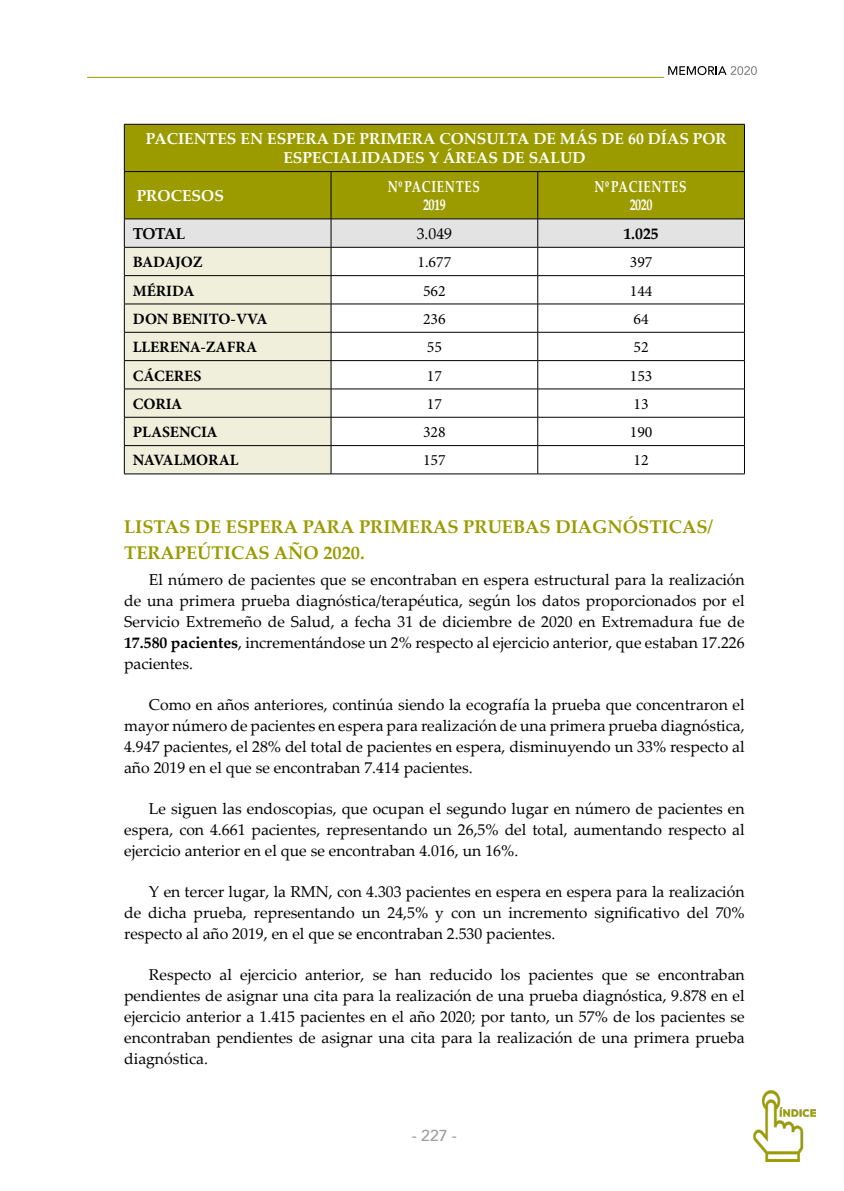
<style>
.page{position:relative;width:844px;height:1191px;background:#fff}
.page>*{position:absolute;margin:0;border:0;box-sizing:border-box;transform-origin:0 0}
.Estilo_de_párrafo_7{font:700 18.38px/26.2px "Palatino Linotype";color:#9b9b00}
.t1{font:15.75px/21px "Palatino Linotype";color:#000;text-align:justify}
.t2{font:700 15.75px/18.9px "Palatino Linotype";color:#fff;text-align:center}
.t3{font:700 15.75px "Minion Pro";color:#000}
.t4{font:15.75px "Minion Pro";color:#000}
.t5{font:700 15.75px "Palatino Linotype";letter-spacing:.06em;color:#fff;scale:.77 1}
.t6{font:700 15.75px "Palatino Linotype";letter-spacing:-.04em;color:#000}
.t7{font:700 15.75px "Palatino Linotype";color:#fff;scale:.77 1}
.t8{font:500 15.75px "Avenir";color:#9d9d9c}
.s1{font-weight:700}
</style>
<div class="page">
<svg style="left:668px;top:66px;width:88px;height:9px"></svg>
<hr style="left:87px;top:77px;width:576px;height:1px;background:#9b9b00">
<img style="left:753px;top:1090px;width:61px;height:71px">
<div style="left:125px;top:125px;width:619px;height:94px;background:#9b9b00"></div>
<hr style="left:124px;top:124px;width:207px;height:1px;background:#000">
<hr style="left:124px;top:124px;width:1px;height:47px;background:#000">
<hr style="left:331px;top:124px;width:206px;height:1px;background:#000">
<hr style="left:537px;top:124px;width:207px;height:1px;background:#000">
<hr style="left:744px;top:124px;width:1px;height:47px;background:#000">
<hr style="left:124px;top:171px;width:207px;height:1px;background:#000">
<hr style="left:124px;top:172px;width:1px;height:47px;background:#000">
<hr style="left:331px;top:171px;width:206px;height:1px;background:#000">
<hr style="left:330px;top:172px;width:1px;height:47px;background:#000">
<hr style="left:537px;top:171px;width:207px;height:1px;background:#000">
<hr style="left:537px;top:172px;width:1px;height:47px;background:#000">
<hr style="left:744px;top:172px;width:1px;height:47px;background:#000">
<svg style="left:124px;top:219px;width:621px;height:255px"></svg>
<hr style="left:124px;top:473px;width:207px;height:1px;background:#000">
<hr style="left:331px;top:473px;width:206px;height:1px;background:#000">
<hr style="left:537px;top:473px;width:207px;height:1px;background:#000">
<p class="t2" style="left:146px;top:129px;width:582px">PACIENTES EN ESPERA DE PRIMERA CONSULTA DE MÁS DE 60 DÍAS POR<br>ESPECIALIDADES Y ÁREAS DE SALUD</p>
<p class="t2" style="left:137px;top:186px;width:89px">PROCESOS</p>
<p class="t5" style="left:387px;top:175px;width:121px">Nº PACIENTES</p>
<p class="t7" style="left:423px;top:194px;width:31px">2019</p>
<p class="t5" style="left:594px;top:175px;width:121px">Nº PACIENTES</p>
<p class="t7" style="left:629px;top:194px;width:31px">2020</p>
<p class="t6" style="left:133px;top:222px;width:54px">TOTAL</p>
<p class="t1" style="left:416px;top:222px;width:37px">3.049</p>
<p class="t6" style="left:623px;top:222px;width:37px">1.025</p>
<p class="t3" style="left:133px;top:251px;width:71px">BADAJOZ</p>
<p class="t4" style="left:417px;top:252px;width:35px">1.677</p>
<p class="t4" style="left:629px;top:252px;width:24px">397</p>
<p class="t3" style="left:133px;top:279px;width:63px">MÉRIDA</p>
<p class="t4" style="left:423px;top:280px;width:24px">562</p>
<p class="t4" style="left:629px;top:280px;width:24px">144</p>
<p class="t3" style="left:133px;top:308px;width:136px">DON BENITO-VVA</p>
<p class="t4" style="left:423px;top:308px;width:24px">236</p>
<p class="t4" style="left:633px;top:308px;width:17px">64</p>
<p class="t3" style="left:133px;top:336px;width:126px">LLERENA-ZAFRA</p>
<p class="t4" style="left:426px;top:336px;width:17px">55</p>
<p class="t4" style="left:633px;top:336px;width:17px">52</p>
<p class="t3" style="left:133px;top:364px;width:70px">CÁCERES</p>
<p class="t4" style="left:426px;top:365px;width:17px">17</p>
<p class="t4" style="left:629px;top:365px;width:24px">153</p>
<p class="t3" style="left:133px;top:393px;width:51px">CORIA</p>
<p class="t4" style="left:426px;top:393px;width:17px">17</p>
<p class="t4" style="left:633px;top:393px;width:17px">13</p>
<p class="t3" style="left:133px;top:421px;width:86px">PLASENCIA</p>
<p class="t4" style="left:423px;top:421px;width:24px">328</p>
<p class="t4" style="left:629px;top:421px;width:24px">190</p>
<p class="t3" style="left:133px;top:449px;width:107px">NAVALMORAL</p>
<p class="t4" style="left:423px;top:450px;width:24px">157</p>
<p class="t4" style="left:633px;top:450px;width:17px">12</p>
<p class="Estilo_de_párrafo_7" style="left:124px;top:513px;width:590px">LISTAS DE ESPERA PARA PRIMERAS PRUEBAS DIAGNÓSTICAS/<br>TERAPEÚTICAS AÑO 2020.</p>
<p class="t1" style="left:124px;top:569px;width:622px;text-indent:25px">El número de pacientes que se encontraban en espera estructural para la realización de una primera prueba diagnóstica/terapéutica, según los datos proporcionados por el Servicio Extremeño de Salud, a fecha 31 de diciembre de 2020 en Extremadura fue de <span class="s1">17.580 pacientes</span>, incrementándose un 2% respecto al ejercicio anterior, que estaban 17.226 pacientes.</p>
<p class="t1" style="left:124px;top:693px;width:622px;text-indent:25px">Como en años anteriores, continúa siendo la ecografía la prueba que concentraron el mayor número de pacientes en espera para realización de una primera prueba diagnóstica, 4.947 pacientes, el 28% del total de pacientes en espera, disminuyendo un 33% respecto al año 2019 en el que se encontraban 7.414 pacientes.</p>
<p class="t1" style="left:124px;top:797px;width:622px;text-indent:25px">Le siguen las endoscopias, que ocupan el segundo lugar en número de pacientes en espera, con 4.661 pacientes, representando un 26,5% del total, aumentando respecto al ejercicio anterior en el que se encontraban 4.016, un 16%.</p>
<p class="t1" style="left:124px;top:880px;width:622px;text-indent:25px">Y en tercer lugar, la RMN, con 4.303 pacientes en espera en espera para la realización de dicha prueba, representando un 24,5% y con un incremento significativo del 70% respecto al año 2019, en el que se encontraban 2.530 pacientes.</p>
<p class="t1" style="left:124px;top:963px;width:622px;text-indent:25px">Respecto al ejercicio anterior, se han reducido los pacientes que se encontraban pendientes de asignar una cita para la realización de una prueba diagnóstica, 9.878 en el ejercicio anterior a 1.415 pacientes en el año 2020; por tanto, un 57% de los pacientes se encontraban pendientes de asignar una cita para la realización de una primera prueba diagnóstica.</p>
<p class="t8" style="left:412px;top:1121px;width:46px">- 227 -</p>
</div>
